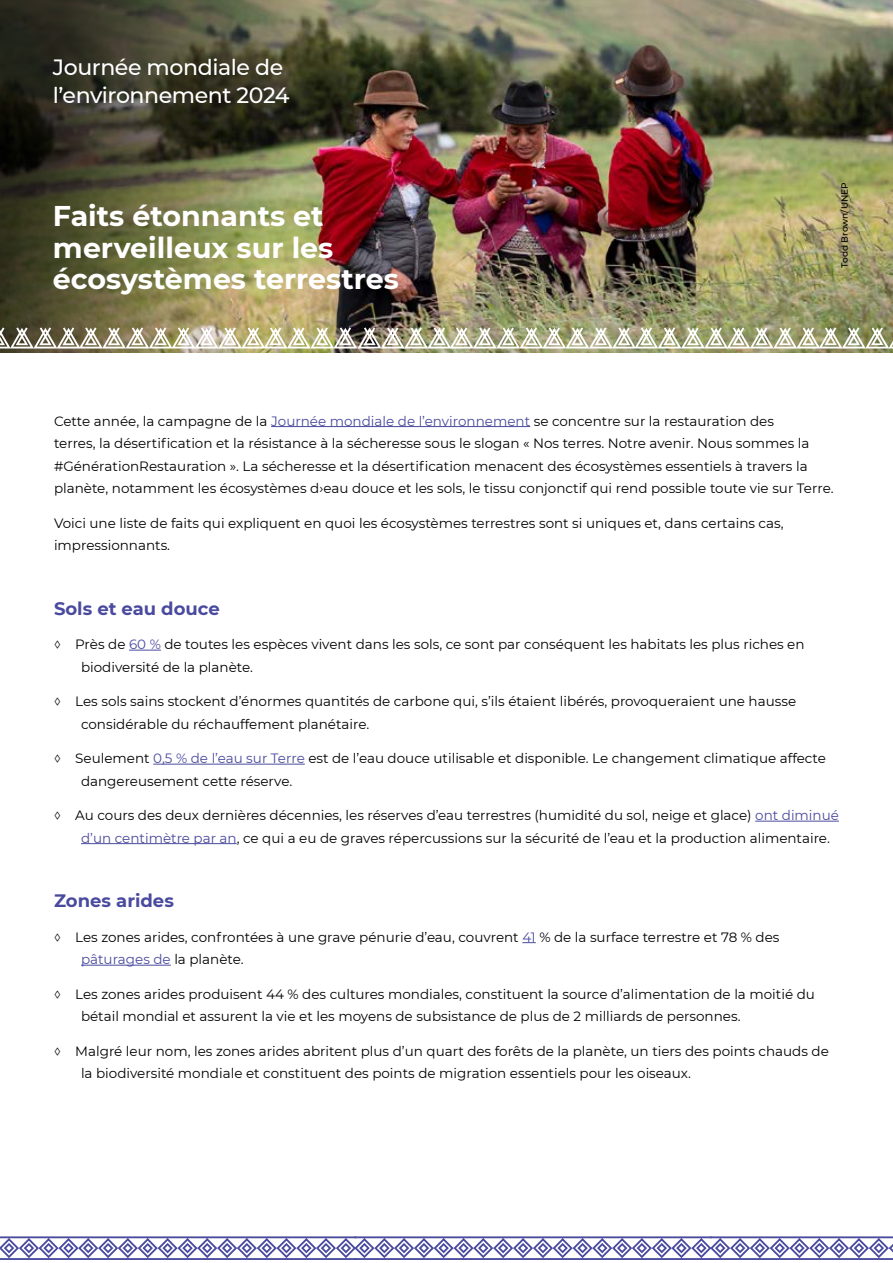
<style>
.page{position:relative;width:893px;height:1263px;background:#fff}
.page>*{position:absolute;margin:0;border:0;box-sizing:border-box;transform-origin:0 0}
.t1{font:700 28.5px/31.5px "Montserrat";color:#fff}
.t2{font:500 22.05px/27.6px "Montserrat";letter-spacing:-.02em;color:#fff}
.t3{font:700 18px "Montserrat";color:#4a4a9e}
.t4{font:13.5px/22.5px "Montserrat";color:#000}
.t5{font:500 9px "Montserrat";color:#000}
.s1{color:#4a4a9e}
</style>
<div class="page">
<img style="left:404px;top:0;width:489px;height:353px">
<img style="left:0;top:0;width:404px;height:353px">
<hr style="left:271px;top:426px;width:259px;height:1px;background:#4a4a9e">
<hr style="left:129px;top:650px;width:32px;height:1px;background:#4a4a9e">
<hr style="left:153px;top:764px;width:152px;height:1px;background:#4a4a9e">
<hr style="left:755px;top:821px;width:84px;height:1px;background:#4a4a9e">
<hr style="left:81px;top:843px;width:156px;height:1px;background:#4a4a9e">
<svg style="left:522px;top:942px;width:14px;height:1px"></svg>
<hr style="left:81px;top:965px;width:90px;height:1px;background:#4a4a9e">
<img style="left:0;top:327px;width:893px;height:21px">
<svg style="left:0;top:1236px;width:893px;height:24px"></svg>
<h2 class="t2" style="left:53px;top:53px;width:238px">Journée mondiale de l’environnement 2024</h2>
<h1 class="t1" style="left:53px;top:199px;width:347px">Faits étonnants et merveilleux sur les écosystèmes terrestres</h1>
<p class="t5" style="left:838px;top:268px;width:87px;rotate:-90deg">Todd Brown/UNEP</p>
<p class="t4" style="left:54px;top:409px;width:781px">Cette année, la campagne de la <span class="s1">Journée mondiale de l’environnement</span> se concentre sur la restauration des<br>terres, la désertification et la résistance à la sécheresse sous le slogan « Nos terres. Notre avenir. Nous sommes la #GénérationRestauration ». La sécheresse et la désertification menacent des écosystèmes essentiels à travers la planète, notamment les écosystèmes d›eau douce et les sols, le tissu conjonctif qui rend possible toute vie sur Terre.</p>
<p class="t4" style="left:54px;top:511px;width:731px">Voici une liste de faits qui expliquent en quoi les écosystèmes terrestres sont si uniques et, dans certains cas, impressionnants.</p>
<h3 class="t3" style="left:54px;top:595px;width:167px">Sols et eau douce</h3>
<p class="t4" style="left:81px;top:632px;width:725px;text-indent:-27px">◊ Près de <span class="s1">60 %</span> de toutes les espèces vivent dans les sols, ce sont par conséquent les habitats les plus riches en biodiversité de la planète.</p>
<p class="t4" style="left:81px;top:690px;width:717px;text-indent:-27px">◊ Les sols sains stockent d’énormes quantités de carbone qui, s’ils étaient libérés, provoqueraient une hausse considérable du réchauffement planétaire.</p>
<p class="t4" style="left:81px;top:747px;width:746px;text-indent:-27px">◊ Seulement <span class="s1">0,5 % de l’eau sur Terre</span> est de l’eau douce utilisable et disponible. Le changement climatique affecte dangereusement cette réserve.</p>
<p class="t4" style="left:81px;top:804px;width:759px;text-indent:-27px">◊ Au cours des deux dernières décennies, les réserves d’eau terrestres (humidité du sol, neige et glace) <span class="s1">ont diminué d’un centimètre par an</span>, ce qui a eu de graves répercussions sur la sécurité de l’eau et la production alimentaire.</p>
<h3 class="t3" style="left:54px;top:888px;width:121px">Zones arides</h3>
<p class="t4" style="left:81px;top:925px;width:700px;text-indent:-27px">◊ Les zones arides, confrontées à une grave pénurie d’eau, couvrent <span class="s1">41</span> % de la surface terrestre et 78 % des <span class="s1">pâturages de</span> la planète.</p>
<p class="t4" style="left:81px;top:982px;width:735px;text-indent:-27px">◊ Les zones arides produisent 44 % des cultures mondiales, constituent la source d’alimentation de la moitié du bétail mondial et assurent la vie et les moyens de subsistance de plus de 2 milliards de personnes.</p>
<p class="t4" style="left:81px;top:1039px;width:749px;text-indent:-27px">◊ Malgré leur nom, les zones arides abritent plus d’un quart des forêts de la planète, un tiers des points chauds de la biodiversité mondiale et constituent des points de migration essentiels pour les oiseaux.</p>
</div>
